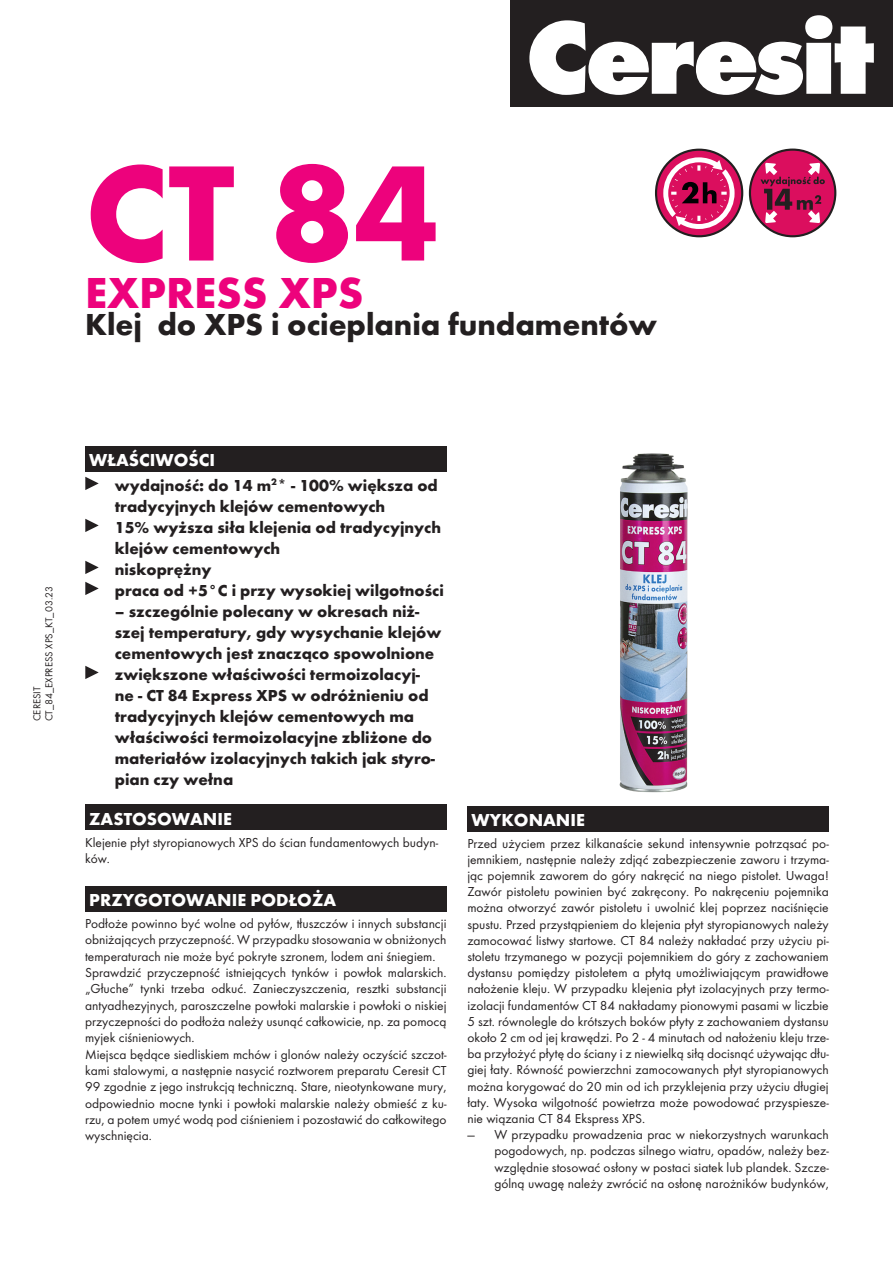
<style>
.page{position:relative;width:893px;height:1263px;background:#fff}
.page>*{position:absolute;margin:0;border:0;box-sizing:border-box;transform-origin:0 0}
.t1{font:700 141px "Futura TCE";color:#ed027c}
.t2{font:700 45px "Futura TCE";color:#ed027c}
._1_-_Tytul{font:700 31.5px "Futura TCE";color:#231f20}
.t3{font:700 18px "Futura TCE";color:#fff}
._3_-_Wlasciwosci{font:700 16.5px/21px "Futura TCE";color:#231f20}
._6_-_Dane_techniczne{font:13.5px/16.2px "Futura TCE";color:#231f20;text-align:justify}
._4_-_Tekst_opisowy{font:13.5px/16.4px "Futura TCE";color:#231f20;text-align:justify}
.t4{font:10.5px "Futura TCE";color:#231f20}
</style>
<div class="page">
<div style="left:510px;top:0;width:383px;height:107px;background:#231f20"></div>
<svg style="left:529px;top:15px;width:345px;height:80px"></svg>
<div style="left:85px;top:446px;width:361px;height:26px;background:#231f20"></div>
<svg style="left:85px;top:477px;width:14px;height:13px"></svg>
<svg style="left:85px;top:519px;width:14px;height:13px"></svg>
<svg style="left:85px;top:561px;width:14px;height:13px"></svg>
<svg style="left:85px;top:582px;width:14px;height:13px"></svg>
<svg style="left:85px;top:666px;width:14px;height:13px"></svg>
<div style="left:85px;top:805px;width:361px;height:25px;background:#231f20"></div>
<div style="left:85px;top:886px;width:361px;height:26px;background:#231f20"></div>
<div style="left:467px;top:806px;width:362px;height:25px;background:#231f20"></div>
<img style="left:619px;top:453px;width:69px;height:340px">
<svg style="left:656px;top:150px;width:86px;height:86px"></svg>
<div style="left:655px;top:149px;width:88px;height:88px;border:2px solid #231f20;border-radius:50%"></div>
<svg style="left:663px;top:157px;width:72px;height:72px"></svg>
<div style="left:750px;top:150px;width:85px;height:86px;background:#db0e5e;border-radius:50%"></div>
<div style="left:749px;top:149px;width:87px;height:88px;border:2px solid #231f20;border-radius:50%"></div>
<svg style="left:760px;top:163px;width:65px;height:60px"></svg>
<p class="t1" style="left:85px;top:126px;width:356px">CT 84</p>
<p class="t2" style="left:85px;top:265px;width:280px">EXPRESS XPS</p>
<p class="_1_-_Tytul" style="left:85px;top:305px;width:574px">Klej do XPS i ocieplania fundamentów</p>
<p class="t4" style="left:43px;top:721px;width:137px;rotate:-90deg">CT_84_EXPRESS XPS_KT_03.23</p>
<p class="t4" style="left:31px;top:721px;width:36px;rotate:-90deg">CERESIT</p>
<p class="t3" style="left:89px;top:449px;width:127px">WŁAŚCIWOŚCI</p>
<p class="_3_-_Wlasciwosci" style="left:115px;top:474px;width:324px">wydajność: do 14 m<sup>2</sup>* - 100% większa od tradycyjnych klejów cementowych</p>
<p class="_3_-_Wlasciwosci" style="left:115px;top:516px;width:328px">15% wyższa siła klejenia od tradycyjnych klejów cementowych</p>
<p class="_3_-_Wlasciwosci" style="left:115px;top:558px;width:98px">niskoprężny</p>
<p class="_3_-_Wlasciwosci" style="left:115px;top:579px;width:331px">praca od +5°C i przy wysokiej wilgotności</p>
<p class="_3_-_Wlasciwosci" style="left:115px;top:600px;width:328px">– szczególnie polecany w okresach niż&shy;szej temperatury, gdy wysychanie klejów cementowych jest znacząco spowolnione</p>
<p class="_3_-_Wlasciwosci" style="left:115px;top:663px;width:322px">zwiększone właściwości termoizolacyj&shy;ne - CT 84 Express XPS w odróżnieniu od tradycyjnych klejów cementowych ma właściwości termoizolacyjne zbliżone do materiałów izolacyjnych takich jak styro&shy;pian czy wełna</p>
<p class="t3" style="left:89px;top:807px;width:144px">ZASTOSOWANIE</p>
<p class="_4_-_Tekst_opisowy" style="left:85px;top:834px;width:355px">Klejenie płyt styropianowych XPS do ścian fundamentowych budyn&shy;ków.</p>
<p class="t3" style="left:89px;top:889px;width:248px">PRZYGOTOWANIE PODŁOŻA</p>
<p class="_4_-_Tekst_opisowy" style="left:85px;top:915px;width:363px">Podłoże powinno być wolne od pyłów, tłuszczów i innych substancji obniżających przyczepność. W przypadku stosowania w obniżonych temperaturach nie może być pokryte szronem, lodem ani śniegiem.</p>
<p class="_4_-_Tekst_opisowy" style="left:85px;top:964px;width:363px">Sprawdzić przyczepność istniejących tynków i powłok malarskich. „Głuche” tynki trzeba odkuć. Zanieczyszczenia, resztki substancji antyadhezyjnych, paroszczelne powłoki malarskie i powłoki o niskiej przyczepności do podłoża należy usunąć całkowicie, np. za pomocą myjek ciśnieniowych.</p>
<p class="_4_-_Tekst_opisowy" style="left:85px;top:1046px;width:363px">Miejsca będące siedliskiem mchów i glonów należy oczyścić szczot&shy;kami stalowymi, a następnie nasycić roztworem preparatu Ceresit CT 99 zgodnie z jego instrukcją techniczną. Stare, nieotynkowane mury, odpowiednio mocne tynki i powłoki malarskie należy obmieść z ku&shy;rzu, a potem umyć wodą pod ciśnieniem i pozostawić do całkowitego wyschnięcia.</p>
<p class="t3" style="left:472px;top:808px;width:115px">WYKONANIE</p>
<p class="_6_-_Dane_techniczne" style="left:467px;top:835px;width:363px">Przed użyciem przez kilkanaście sekund intensywnie potrząsać po&shy;jemnikiem, następnie należy zdjąć zabezpieczenie zaworu i trzyma&shy;jąc pojemnik zaworem do góry nakręcić na niego pistolet. Uwaga!<br>Zawór pistoletu powinien być zakręcony. Po nakręceniu pojemnika można otworzyć zawór pistoletu i uwolnić klej poprzez naciśnięcie spustu. Przed przystąpieniem do klejenia płyt styropianowych należy zamocować listwy startowe. CT 84 należy nakładać przy użyciu pi&shy;stoletu trzymanego w pozycji pojemnikiem do góry z zachowaniem dystansu pomiędzy pistoletem a płytą umożliwiającym prawidłowe nałożenie kleju. W przypadku klejenia płyt izolacyjnych przy termo&shy;izolacji fundamentów CT 84 nakładamy pionowymi pasami w liczbie 5 szt. równolegle do krótszych boków płyty z zachowaniem dystansu około 2 cm od jej krawędzi. Po 2 - 4 minutach od nałożeniu kleju trze&shy;ba przyłożyć płytę do ściany i z niewielką siłą docisnąć używając dłu&shy;giej łaty. Równość powierzchni zamocowanych płyt styropianowych można korygować do 20 min od ich przyklejenia przy użyciu długiej łaty. Wysoka wilgotność powietrza może powodować przyspiesze&shy;nie wiązania CT 84 Ekspress XPS.</p>
<p class="_6_-_Dane_techniczne" style="left:494px;top:1126px;width:336px;text-indent:-27px">— W przypadku prowadzenia prac w niekorzystnych warunkach pogodowych, np. podczas silnego wiatru, opadów, należy bez&shy;względnie stosować osłony w postaci siatek lub plandek. Szcze&shy;gólną uwagę należy zwrócić na osłonę narożników budynków,</p>
</div>
